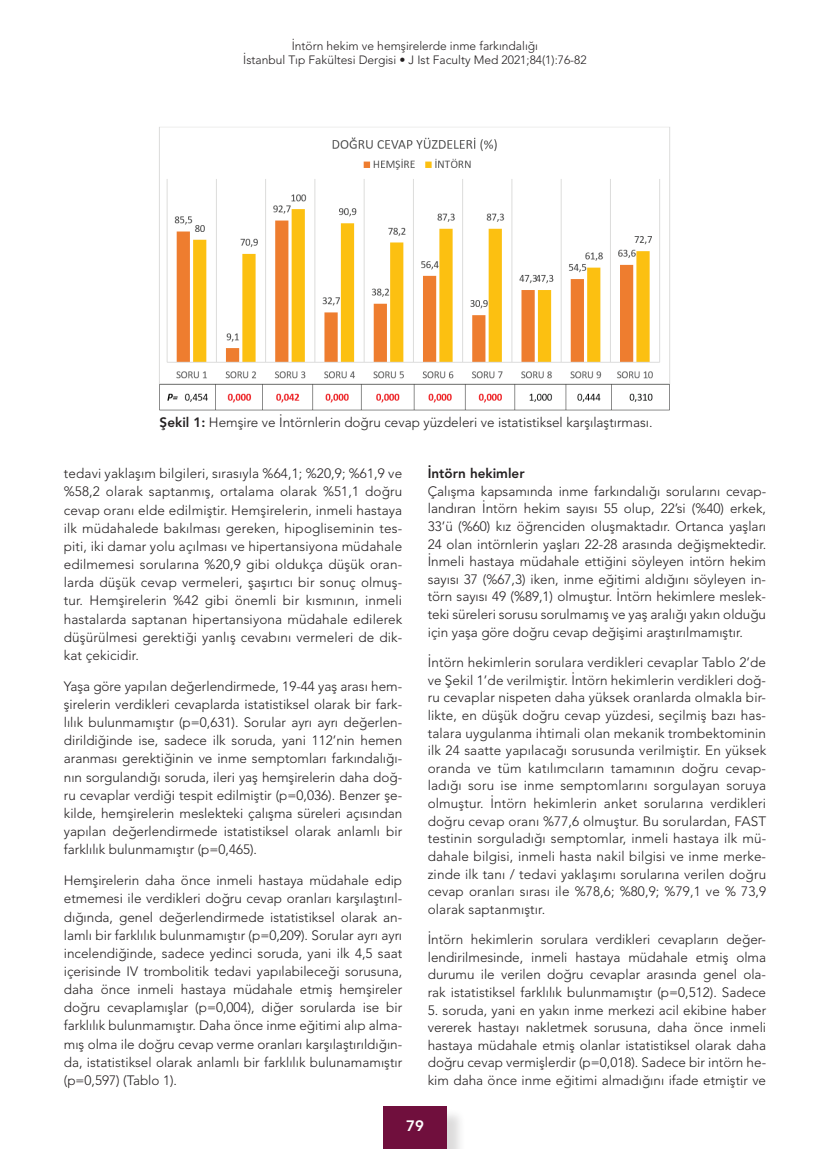
<style>
.page{position:relative;width:830px;height:1149px;background:#fff}
.page>*{position:absolute;margin:0;border:0;box-sizing:border-box;transform-origin:0 0}
.t1{font:800 15px "Avenir LT Std";color:#fff}
.t2{font:300 13.5px/18.1px "Avenir LT Std";color:#231f20;text-align:justify}
.t3{font:800 13.5px "Avenir LT Std";color:#231f20}
.t4{font:300 12px/14.4px "Avenir LT Std";color:#231f20;text-align:center}
.s1{font-weight:800}
</style>
<div class="page">
<div style="left:385px;top:1108px;width:80px;height:40px;background:#231f20;opacity:.16"></div>
<div style="left:383px;top:1106px;width:63px;height:42px;background:#700f3d"></div>
<img style="left:159px;top:127px;width:511px;height:284px">
<p class="t4" style="left:243px;top:39px;width:345px">İntörn hekim ve hemşirelerde inme farkındalığı<br>İstanbul Tıp Fakültesi Dergisi • J Ist Faculty Med 2021;84(1):76-82</p>
<p class="t2" style="left:159px;top:413px;width:494px"><span class="s1">Şekil 1:</span> Hemşire ve İntörnlerin doğru cevap yüzdeleri ve istatistiksel karşılaştırması.</p>
<p class="t2" style="left:64px;top:464px;width:340px">tedavi yaklaşım bilgileri, sırasıyla %64,1; %20,9; %61,9 ve %58,2 olarak saptanmış, ortalama olarak %51,1 doğru cevap oranı elde edilmiştir. Hemşirelerin, inmeli hastaya ilk müdahalede bakılması gereken, hipogliseminin tes&shy;piti, iki damar yolu açılması ve hipertansiyona müdahale edilmemesi sorularına %20,9 gibi oldukça düşük oran&shy;larda düşük cevap vermeleri, şaşırtıcı bir sonuç olmuş&shy;tur. Hemşirelerin %42 gibi önemli bir kısmının, inmeli hastalarda saptanan hipertansiyona müdahale edilerek düşürülmesi gerektiği yanlış cevabını vermeleri de dik&shy;kat çekicidir.</p>
<p class="t2" style="left:64px;top:676px;width:340px">Yaşa göre yapılan değerlendirmede, 19-44 yaş arası hem&shy;şirelerin verdikleri cevaplarda istatistiksel olarak bir fark&shy;lılık bulunmamıştır (p=0,631). Sorular ayrı ayrı değerlen&shy;dirildiğinde ise, sadece ilk soruda, yani 112’nin hemen aranması gerektiğinin ve inme semptomları farkındalığı&shy;nın sorgulandığı soruda, ileri yaş hemşirelerin daha doğ&shy;ru cevaplar verdiği tespit edilmiştir (p=0,036). Benzer şe&shy;kilde, hemşirelerin meslekteki çalışma süreleri açısından yapılan değerlendirmede istatistiksel olarak anlamlı bir farklılık bulunmamıştır (p=0,465).</p>
<p class="t2" style="left:64px;top:871px;width:340px">Hemşirelerin daha önce inmeli hastaya müdahale edip etmemesi ile verdikleri doğru cevap oranları karşılaştırıl&shy;dığında, genel değerlendirmede istatistiksel olarak an&shy;lamlı bir farklılık bulunmamıştır (p=0,209). Sorular ayrı ayrı incelendiğinde, sadece yedinci soruda, yani ilk 4,5 saat içerisinde IV trombolitik tedavi yapılabileceği sorusuna, daha önce inmeli hastaya müdahale etmiş hemşireler doğru cevaplamışlar (p=0,004), diğer sorularda ise bir farklılık bulunmamıştır. Daha önce inme eğitimi alıp alma&shy;mış olma ile doğru cevap verme oranları karşılaştırıldığın&shy;da, istatistiksel olarak anlamlı bir farklılık bulunamamıştır (p=0,597) (Tablo 1).</p>
<p class="t3" style="left:427px;top:465px;width:98px">İntörn hekimler</p>
<p class="t2" style="left:427px;top:482px;width:340px;line-height:17.5px">Çalışma kapsamında inme farkındalığı sorularını cevap&shy;landıran İntörn hekim sayısı 55 olup, 22’si (%40) erkek, 33’ü (%60) kız öğrenciden oluşmaktadır. Ortanca yaşları 24 olan intörnlerin yaşları 22-28 arasında değişmektedir.<br>İnmeli hastaya müdahale ettiğini söyleyen intörn hekim sayısı 37 (%67,3) iken, inme eğitimi aldığını söyleyen in&shy;törn sayısı 49 (%89,1) olmuştur. İntörn hekimlere meslek&shy;teki süreleri sorusu sorulmamış ve yaş aralığı yakın olduğu için yaşa göre doğru cevap değişimi araştırılmamıştır.</p>
<p class="t2" style="left:427px;top:653px;width:340px;line-height:17.5px">İntörn hekimlerin sorulara verdikleri cevaplar Tablo 2’de ve Şekil 1’de verilmiştir. İntörn hekimlerin verdikleri doğ&shy;ru cevaplar nispeten daha yüksek oranlarda olmakla bir&shy;likte, en düşük doğru cevap yüzdesi, seçilmiş bazı has&shy;talara uygulanma ihtimali olan mekanik trombektominin ilk 24 saatte yapılacağı sorusunda verilmiştir. En yüksek oranda ve tüm katılımcıların tamamının doğru cevap&shy;ladığı soru ise inme semptomlarını sorgulayan soruya olmuştur. İntörn hekimlerin anket sorularına verdikleri doğru cevap oranı %77,6 olmuştur. Bu sorulardan, FAST testinin sorguladığı semptomlar, inmeli hastaya ilk mü&shy;dahale bilgisi, inmeli hasta nakil bilgisi ve inme merke&shy;zinde ilk tanı / tedavi yaklaşımı sorularına verilen doğru cevap oranları sırası ile %78,6; %80,9; %79,1 ve % 73,9 olarak saptanmıştır.</p>
<p class="t2" style="left:427px;top:930px;width:340px;line-height:17.5px">İntörn hekimlerin sorulara verdikleri cevapların değer&shy;lendirilmesinde, inmeli hastaya müdahale etmiş olma durumu ile verilen doğru cevaplar arasında genel ola&shy;rak istatistiksel farklılık bulunmamıştır (p=0,512). Sadece</p>
<p class="t2" style="left:427px;top:1000px;width:340px;line-height:17.5px">5. soruda, yani en yakın inme merkezi acil ekibine haber vererek hastayı nakletmek sorusuna, daha önce inmeli hastaya müdahale etmiş olanlar istatistiksel olarak daha doğru cevap vermişlerdir (p=0,018). Sadece bir intörn he&shy;kim daha önce inme eğitimi almadığını ifade etmiştir ve</p>
<p class="t1" style="left:406px;top:1115px;width:19px">79</p>
</div>
